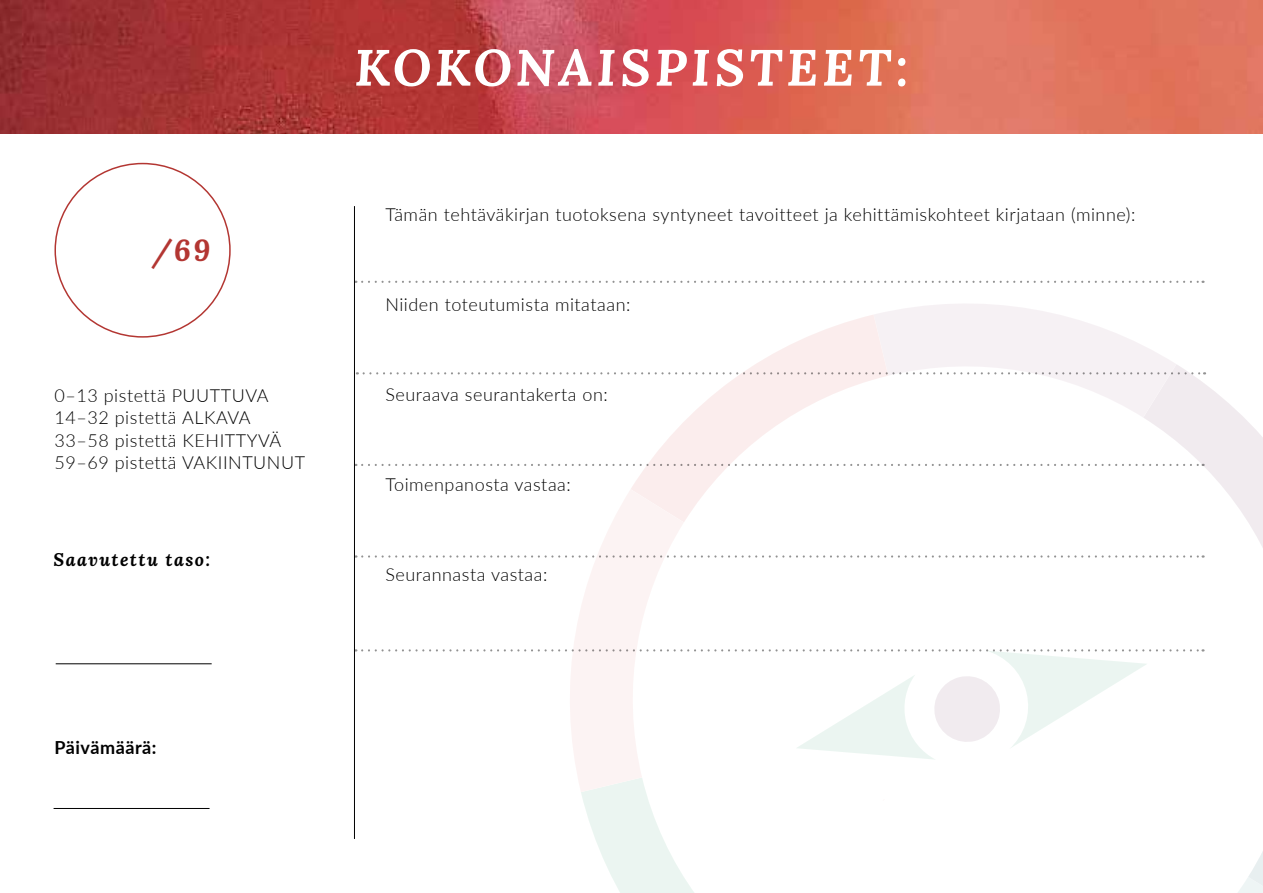
<style>
.page{position:relative;width:1263px;height:893px;background:#fff}
.page>*{position:absolute;margin:0;border:0;box-sizing:border-box;transform-origin:0 0}
.t1{font:italic 700 51px "Lora";letter-spacing:.08em;color:#fff}
.t2{font:italic 700 30px "Lora";color:#b33632}
.t3{font:300 18px/22.5px "Lato";letter-spacing:.03em;color:#000}
.t4{font:italic 700 18px "Lora";letter-spacing:.08em;color:#000}
.t5{font:700 18px "Lato";letter-spacing:.03em;color:#000}
</style>
<div class="page">
<img style="left:0;top:0;width:1263px;height:134px">
<hr style="left:354px;top:206px;width:1px;height:633px;background:#000">
<hr style="left:56px;top:663px;width:156px;height:1px;background:#000">
<svg style="left:355px;top:304px;width:908px;height:589px"></svg>
<hr style="left:54px;top:808px;width:156px;height:1px;background:#000">
<svg style="left:362px;top:281px;width:841px;height:2px"></svg>
<h2 class="t2" style="left:152px;top:232px;width:60px">/69</h2>
<p class="t3" style="left:54px;top:384px;width:252px">0–13 pistettä PUUTTUVA<br>14–32 pistettä ALKAVA<br>33–58 pistettä KEHITTYVÄ<br>59–69 pistettä VAKIINTUNUT</p>
<p class="t4" style="left:54px;top:549px;width:158px">Saavutettu taso:</p>
<h1 class="t1" style="left:354px;top:37px;width:556px">KOKONAISPISTEET:</h1>
<p class="t3" style="left:385px;top:203px;width:752px">Tämän tehtäväkirjan tuotoksena syntyneet tavoitteet ja kehittämiskohteet kirjataan (minne):</p>
<p class="t3" style="left:385px;top:293px;width:247px">Niiden toteutumista mitataan:</p>
<p class="t3" style="left:385px;top:383px;width:224px">Seuraava seurantakerta on:</p>
<p class="t3" style="left:385px;top:473px;width:187px">Toimenpanosta vastaa:</p>
<p class="t3" style="left:385px;top:563px;width:164px">Seurannasta vastaa:</p>
<p class="t5" style="left:54px;top:735px;width:104px">Päivämäärä:</p>
</div>
